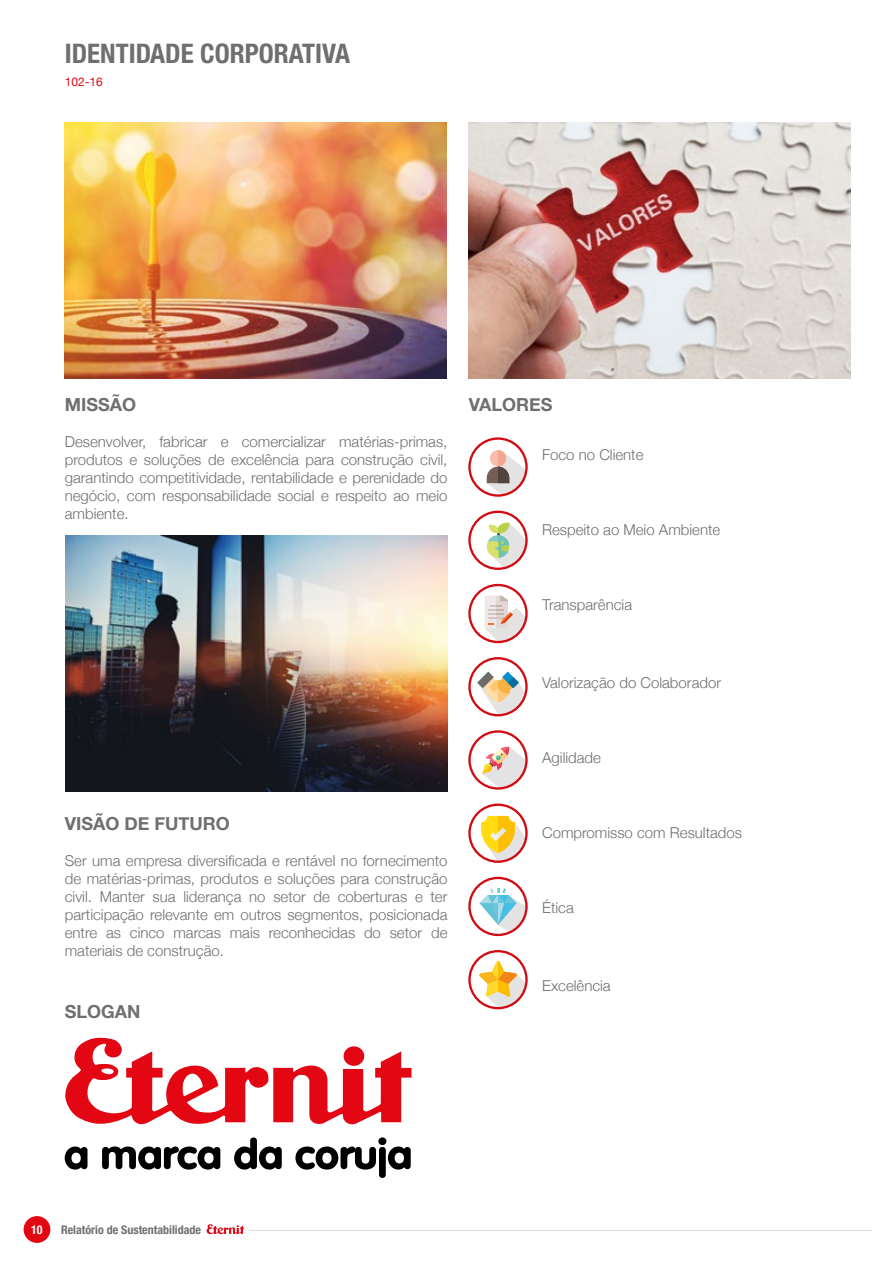
<style>
.page{position:relative;width:893px;height:1263px;background:#fff}
.page>*{position:absolute;margin:0;border:0;box-sizing:border-box;transform-origin:0 0}
.t1{font:700 condensed 27px "Helvetica Neue";color:#706f6f}
.t2{font:700 18px "Helvetica Neue";color:#706f6f}
.t3{font:300 15px/18px "Helvetica Neue";color:#706f6f;text-align:justify}
.t4{font:700 condensed 12px "Helvetica Neue";color:#706f6f}
.t5{font:12px "Helvetica Neue";color:#e30613}
.t6{font:700 condensed 12px "Helvetica Neue";color:#fff}
</style>
<div class="page">
<div style="left:24px;top:1216px;width:26px;height:27px;background:#e30613;border-radius:50%"></div>
<svg style="left:207px;top:1224px;width:37px;height:10px"></svg>
<hr style="left:249px;top:1230px;width:623px;height:1px;background:#dadada">
<svg style="left:65px;top:1037px;width:346px;height:87px"></svg>
<svg style="left:65px;top:1146px;width:23px;height:23px"></svg>
<svg style="left:102px;top:1146px;width:118px;height:23px"></svg>
<svg style="left:234px;top:1137px;width:48px;height:32px"></svg>
<svg style="left:295px;top:1137px;width:116px;height:41px"></svg>
<img style="left:65px;top:123px;width:381px;height:255px">
<img style="left:469px;top:123px;width:381px;height:255px">
<img style="left:66px;top:536px;width:381px;height:255px">
<svg style="left:468px;top:437px;width:60px;height:60px"></svg>
<svg style="left:468px;top:511px;width:60px;height:59px"></svg>
<svg style="left:468px;top:584px;width:60px;height:59px"></svg>
<svg style="left:468px;top:950px;width:60px;height:59px"></svg>
<svg style="left:468px;top:730px;width:60px;height:60px"></svg>
<svg style="left:468px;top:657px;width:60px;height:59px"></svg>
<svg style="left:468px;top:877px;width:60px;height:59px"></svg>
<svg style="left:468px;top:803px;width:60px;height:60px"></svg>
<h1 class="t1" style="left:65px;top:38px;width:287px">IDENTIDADE CORPORATIVA</h1>
<p class="t5" style="left:65px;top:73px;width:40px">102-16</p>
<p class="t2" style="left:65px;top:390px;width:73px">MISSÃO</p>
<p class="t3" style="left:65px;top:431px;width:384px">Desenvolver, fabricar e comercializar matérias-primas, produtos e soluções de excelência para construção civil, garantindo competitividade, rentabilidade e perenidade do negócio, com responsabilidade social e respeito ao meio ambiente.</p>
<p class="t2" style="left:469px;top:390px;width:85px">VALORES</p>
<p class="t3" style="left:542px;top:444px;width:103px">Foco no Cliente</p>
<p class="t3" style="left:542px;top:519px;width:180px">Respeito ao Meio Ambiente</p>
<p class="t3" style="left:542px;top:594px;width:92px">Transparência</p>
<p class="t2" style="left:65px;top:809px;width:167px">VISÃO DE FUTURO</p>
<p class="t3" style="left:65px;top:850px;width:384px">Ser uma empresa diversificada e rentável no fornecimento de matérias-primas, produtos e soluções para construção civil. Manter sua liderança no setor de coberturas e ter participação relevante em outros segmentos, posicionada entre as cinco marcas mais reconhecidas do setor de materiais de construção.</p>
<p class="t2" style="left:65px;top:997px;width:77px">SLOGAN</p>
<p class="t3" style="left:542px;top:672px;width:180px">Valorização do Colaborador</p>
<p class="t3" style="left:542px;top:747px;width:60px">Agilidade</p>
<p class="t3" style="left:542px;top:822px;width:202px">Compromisso com Resultados</p>
<p class="t3" style="left:542px;top:897px;width:33px">Ética</p>
<p class="t3" style="left:542px;top:975px;width:70px">Excelência</p>
<p class="t6" style="left:31px;top:1222px;width:13px">10</p>
<p class="t4" style="left:61px;top:1222px;width:142px">Relatório de Sustentabilidade</p>
</div>
